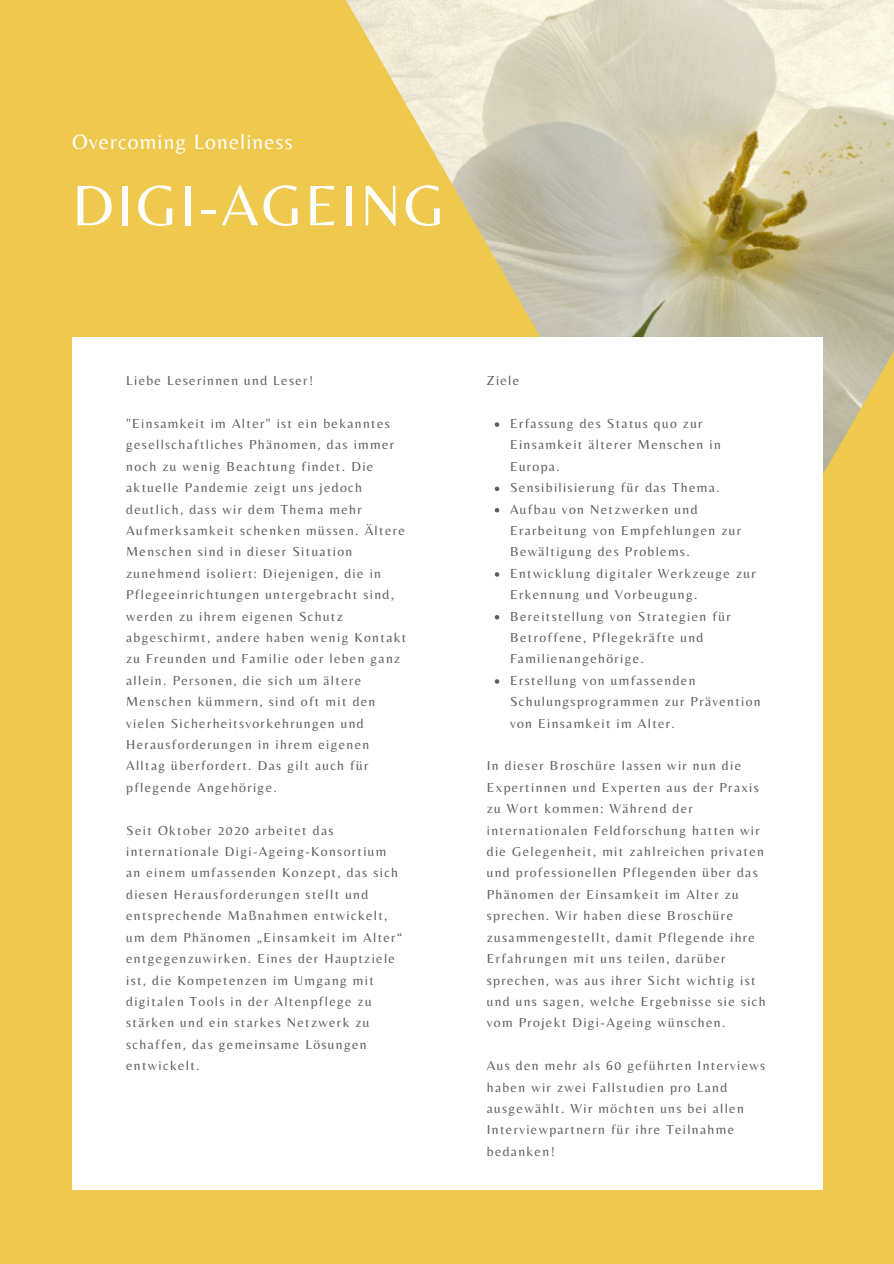
<style>
.page{position:relative;width:894px;height:1264px;background:#fff}
.page>*{position:absolute;margin:0;border:0;box-sizing:border-box;transform-origin:0 0}
.t1{font:59.25px "Belleza";letter-spacing:.05em;color:#fff}
.t2{font:21.6px "Belleza";letter-spacing:.05em;color:#fff}
.t3{font:13.65px/21.5px "Belleza";letter-spacing:.1em;color:#5e5e5e}
</style>
<div class="page">
<div style="left:0;top:0;width:893px;height:1263px;background:#eec94d"></div>
<img style="left:346px;top:0;width:547px;height:650px">
<div style="left:72px;top:337px;width:750px;height:852px;background:#fff"></div>
<svg style="left:494px;top:422px;width:5px;height:5px"></svg>
<svg style="left:494px;top:486px;width:5px;height:5px"></svg>
<svg style="left:494px;top:508px;width:5px;height:4px"></svg>
<svg style="left:494px;top:572px;width:5px;height:4px"></svg>
<svg style="left:494px;top:615px;width:5px;height:4px"></svg>
<svg style="left:494px;top:679px;width:5px;height:4px"></svg>
<h2 class="t2" style="left:72px;top:129px;width:222px">Overcoming Loneliness</h2>
<h1 class="t1" style="left:72px;top:170px;width:373px">DIGI-AGEING</h1>
<p class="t3" style="left:126px;top:369px;width:189px">Liebe Leserinnen und Leser!</p>
<p class="t3" style="left:126px;top:412px;width:281px">"Einsamkeit im Alter" ist ein bekanntes gesellschaftliches Phänomen, das immer noch zu wenig Beachtung findet. Die aktuelle Pandemie zeigt uns jedoch deutlich, dass wir dem Thema mehr Aufmerksamkeit schenken müssen. Ältere Menschen sind in dieser Situation zunehmend isoliert: Diejenigen, die in Pflegeeinrichtungen untergebracht sind, werden zu ihrem eigenen Schutz abgeschirmt, andere haben wenig Kontakt zu Freunden und Familie oder leben ganz allein. Personen, die sich um ältere Menschen kümmern, sind oft mit den vielen Sicherheitsvorkehrungen und Herausforderungen in ihrem eigenen Alltag überfordert. Das gilt auch für pflegende Angehörige.</p>
<p class="t3" style="left:126px;top:819px;width:277px">Seit Oktober 2020 arbeitet das internationale Digi-Ageing-Konsortium an einem umfassenden Konzept, das sich diesen Herausforderungen stellt und entsprechende Maßnahmen entwickelt, um dem Phänomen „Einsamkeit im Alter“ entgegenzuwirken. Eines der Hauptziele ist, die Kompetenzen im Umgang mit digitalen Tools in der Altenpflege zu stärken und ein starkes Netzwerk zu schaffen, das gemeinsame Lösungen entwickelt.</p>
<p class="t3" style="left:486px;top:369px;width:34px">Ziele</p>
<p class="t3" style="left:510px;top:412px;width:252px">Erfassung des Status quo zur<br>Einsamkeit älterer Menschen in<br>Europa.<br>Sensibilisierung für das Thema.<br>Aufbau von Netzwerken und<br>Erarbeitung von Empfehlungen zur<br>Bewältigung des Problems.<br>Entwicklung digitaler Werkzeuge zur<br>Erkennung und Vorbeugung.<br>Bereitstellung von Strategien für<br>Betroffene, Pflegekräfte und<br>Familienangehörige.<br>Erstellung von umfassenden<br>Schulungsprogrammen zur Prävention von Einsamkeit im Alter.</p>
<p class="t3" style="left:486px;top:755px;width:280px">In dieser Broschüre lassen wir nun die Expertinnen und Experten aus der Praxis zu Wort kommen: Während der internationalen Feldforschung hatten wir die Gelegenheit, mit zahlreichen privaten und professionellen Pflegenden über das Phänomen der Einsamkeit im Alter zu sprechen. Wir haben diese Broschüre zusammengestellt, damit Pflegende ihre Erfahrungen mit uns teilen, darüber sprechen, was aus ihrer Sicht wichtig ist und uns sagen, welche Ergebnisse sie sich vom Projekt Digi-Ageing wünschen.</p>
<p class="t3" style="left:486px;top:1054px;width:280px">Aus den mehr als 60 geführten Interviews haben wir zwei Fallstudien pro Land ausgewählt. Wir möchten uns bei allen<br>Interviewpartnern für ihre Teilnahme bedanken!</p>
</div>
